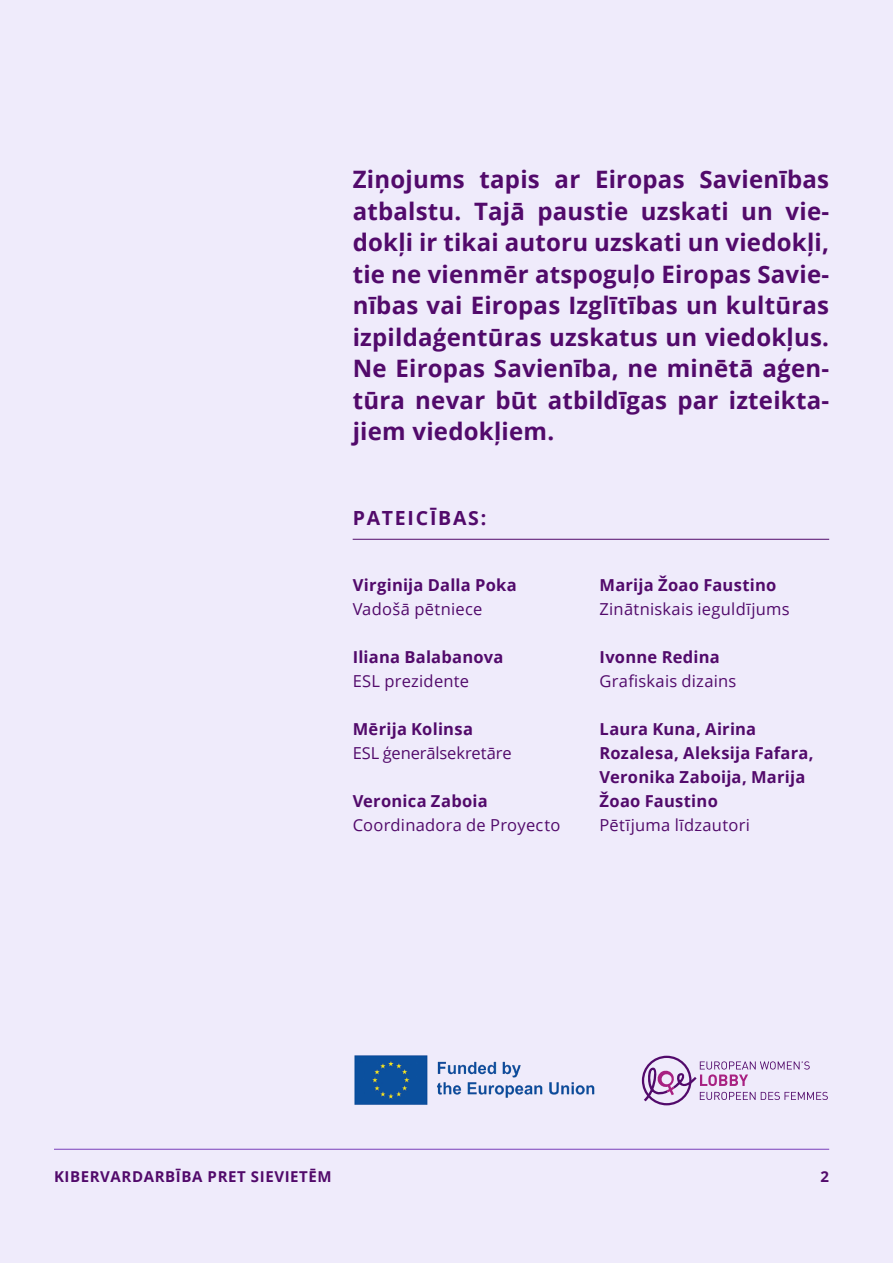
<style>
.page{position:relative;width:893px;height:1263px;background:#efebfb}
.page>*{position:absolute;margin:0;border:0;box-sizing:border-box;transform-origin:0 0}
.t1{font:700 24px/31.5px "Open Sans";letter-spacing:.01em;color:#520a6b;text-align:justify}
.t2{font:700 19.5px "Open Sans";letter-spacing:.09em;color:#520a6b}
.t3{font:700 16.5px/24px "Open Sans";letter-spacing:.015em;color:#520a6b}
.t4{font:16.5px "Open Sans";letter-spacing:.015em;color:#520a6b}
.t5{font:16.5px "Open Sans";letter-spacing:-.01em;color:#520a6b}
.t6{font:700 15px "Open Sans";letter-spacing:.04em;color:#520a6b}
</style>
<div class="page">
<hr style="left:54px;top:1149px;width:775px;height:1px;background:#7a3eba">
<img style="left:354px;top:1055px;width:241px;height:50px">
<svg style="left:642px;top:1056px;width:186px;height:49px"></svg>
<hr style="left:353px;top:539px;width:476px;height:1px;background:#520a6b">
<p class="t1" style="left:353px;top:163px;width:478px">Ziņojums tapis ar Eiropas Savienības atbalstu. Tajā paustie uzskati un vie&shy;dokļi ir tikai autoru uzskati un viedokļi, tie ne vienmēr atspoguļo Eiropas Savie&shy;nības vai Eiropas Izglītības un kultūras izpildaģentūras uzskatus un viedokļus.<br>Ne Eiropas Savienība, ne minētā aģen&shy;tūra nevar būt atbildīgas par izteikta&shy;jiem viedokļiem.</p>
<p class="t2" style="left:353px;top:504px;width:135px">PATEICĪBAS:</p>
<p class="t3" style="left:353px;top:573px;width:166px">Virginija Dalla Poka</p>
<p class="t4" style="left:353px;top:598px;width:131px">Vadošā pētniece</p>
<p class="t3" style="left:353px;top:645px;width:152px">Iliana Balabanova</p>
<p class="t4" style="left:353px;top:670px;width:118px">ESL prezidente</p>
<p class="t3" style="left:353px;top:717px;width:122px">Mērija Kolinsa</p>
<p class="t5" style="left:353px;top:742px;width:160px">ESL ģenerālsekretāre</p>
<p class="t3" style="left:353px;top:789px;width:137px">Veronica Zaboia</p>
<p class="t4" style="left:353px;top:814px;width:209px">Coordinadora de Proyecto</p>
<p class="t3" style="left:600px;top:573px;width:178px">Marija Žoao Faustino</p>
<p class="t4" style="left:600px;top:598px;width:192px">Zinātniskais ieguldījums</p>
<p class="t3" style="left:600px;top:645px;width:122px">Ivonne Redina</p>
<p class="t4" style="left:600px;top:670px;width:138px">Grafiskais dizains</p>
<p class="t3" style="left:600px;top:717px;width:215px">Laura Kuna, Airina<br>Rozalesa, Aleksija Fafara,<br>Veronika Zaboija, Marija<br>Žoao Faustino</p>
<p class="t4" style="left:600px;top:814px;width:152px">Pētījuma līdzautori</p>
<p class="t6" style="left:54px;top:1166px;width:279px">KIBERVARDARBĪBA PRET SIEVIETĒM</p>
<p class="t6" style="left:821px;top:1166px;width:10px">2</p>
</div>
